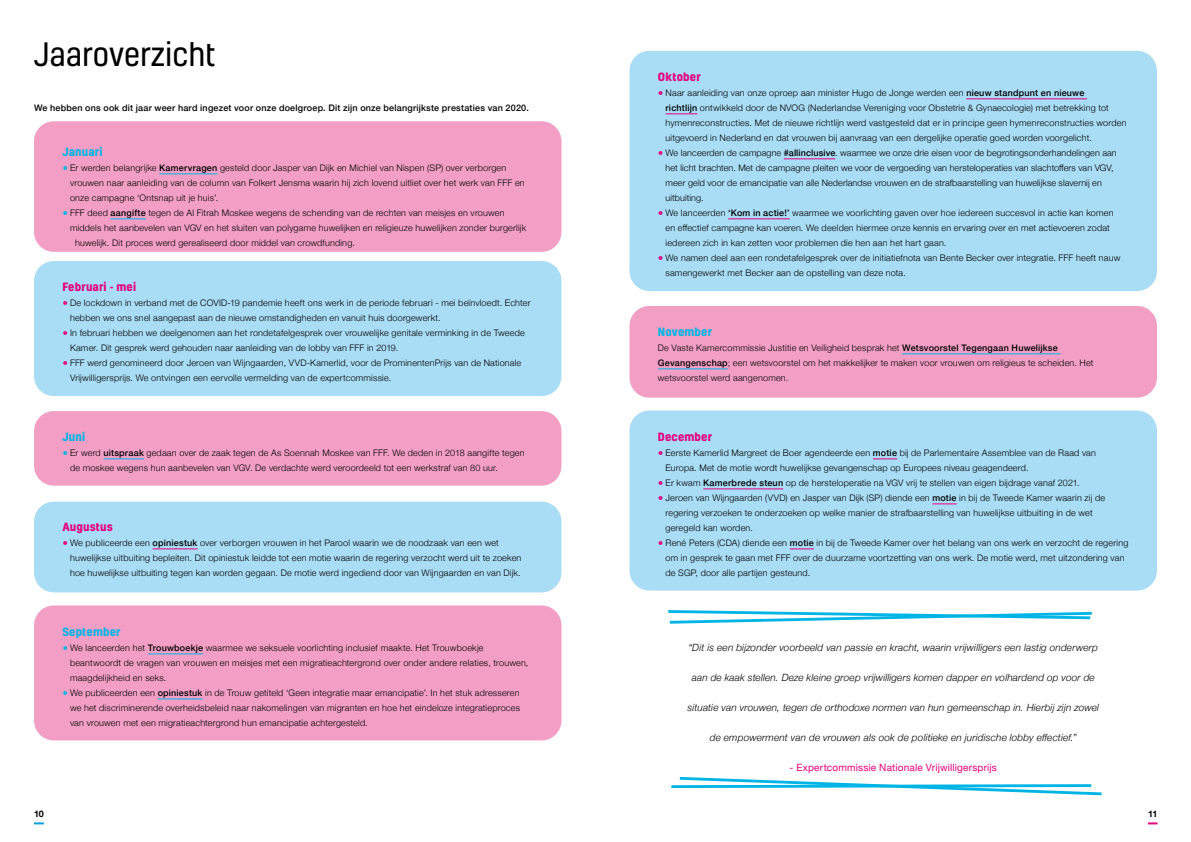
<style>
.page{position:relative;width:1191px;height:842px;background:#fff}
.page>*{position:absolute;margin:0;border:0;box-sizing:border-box;transform-origin:0 0}
.t1{font:31px "Kelson";color:#000}
.t2{font:700 11px "Kelson";letter-spacing:.015em;color:#e6007d}
.t3{font:700 11px "Kelson";letter-spacing:.015em;color:#00b5e5}
.t4{font:italic 300 10px "Helvetica Neue";letter-spacing:.015em;color:#000}
.t5{font:10px "Helvetica Neue";letter-spacing:.015em;color:#e6007d}
.t6{font:300 9px/15px "Helvetica Neue";letter-spacing:.02em;color:#000}
.t7{font:500 9px "Helvetica Neue";letter-spacing:.025em;color:#000}
.t8{font:700 9px "Helvetica Neue";color:#000}
.s1{color:#00b5e5}
.s2{font-weight:500}
.s3{color:#e6007d}
</style>
<div class="page">
<svg style="left:1148px;top:822px;width:9px;height:2px"></svg>
<svg style="left:34px;top:822px;width:10px;height:2px"></svg>
<div style="left:34px;top:121px;width:527px;height:131px;background:#f39fc5;border-radius:20px"></div>
<hr style="left:159px;top:174px;width:58px;height:1px;background:#00b5e5">
<hr style="left:111px;top:219px;width:35px;height:1px;background:#00b5e5">
<div style="left:34px;top:261px;width:527px;height:135px;background:#a9dcf5;border-radius:20px"></div>
<div style="left:34px;top:411px;width:527px;height:75px;background:#f39fc5;border-radius:20px"></div>
<hr style="left:103px;top:459px;width:41px;height:1px;background:#00b5e5">
<div style="left:34px;top:502px;width:527px;height:90px;background:#a9dcf5;border-radius:20px"></div>
<hr style="left:153px;top:549px;width:44px;height:1px;background:#e6007d">
<div style="left:34px;top:605px;width:527px;height:135px;background:#f39fc5;border-radius:20px"></div>
<hr style="left:148px;top:654px;width:55px;height:1px;background:#00b5e5">
<hr style="left:158px;top:699px;width:44px;height:1px;background:#00b5e5">
<div style="left:629px;top:51px;width:528px;height:240px;background:#a9dcf5;border-radius:20px"></div>
<hr style="left:966px;top:99px;width:121px;height:1px;background:#e6007d">
<hr style="left:665px;top:114px;width:32px;height:1px;background:#e6007d">
<hr style="left:784px;top:159px;width:51px;height:1px;background:#e6007d">
<hr style="left:728px;top:219px;width:61px;height:1px;background:#e6007d">
<div style="left:629px;top:306px;width:528px;height:92px;background:#f39fc5;border-radius:20px"></div>
<hr style="left:902px;top:354px;width:158px;height:1px;background:#00b5e5">
<hr style="left:658px;top:369px;width:69px;height:1px;background:#00b5e5">
<div style="left:629px;top:410px;width:528px;height:180px;background:#a9dcf5;border-radius:20px"></div>
<svg style="left:873px;top:459px;width:24px;height:1px"></svg>
<hr style="left:703px;top:489px;width:80px;height:1px;background:#e6007d">
<svg style="left:932px;top:504px;width:24px;height:1px"></svg>
<svg style="left:790px;top:549px;width:24px;height:1px"></svg>
<svg style="left:668px;top:610px;width:424px;height:14px"></svg>
<svg style="left:671px;top:776px;width:431px;height:20px"></svg>
<h1 class="t1" style="left:34px;top:34px;width:183px">Jaaroverzicht</h1>
<p class="t7" style="left:34px;top:101px;width:496px">We hebben ons ook dit jaar weer hard ingezet voor onze doelgroep. Dit zijn onze belangrijkste prestaties van 2020.</p>
<p class="t3" style="left:62px;top:144px;width:42px">Januari</p>
<p class="t6" style="left:70px;top:160px;width:456px;text-indent:-8px"><span class="s1">●</span> Er werden belangrijke <span class="s2">Kamervragen</span> gesteld door Jasper van Dijk en Michiel van Nispen (SP) over verborgen vrouwen naar aanleiding van de column van Folkert Jensma waarin hij zich lovend uitliet over het werk van FFF en onze campagne ‘Ontsnap uit je huis’.</p>
<p class="t6" style="left:62px;top:205px;width:444px"><span class="s1">●</span> FFF deed <span class="s2">aangifte</span> tegen de Al Fitrah Moskee wegens de schending van de rechten van meisjes en vrouwen</p>
<p class="t6" style="left:70px;top:220px;width:458px">middels het aanbevelen van VGV en het sluiten van polygame huwelijken en religieuze huwelijken zonder burgerlijk</p>
<p class="t6" style="left:75px;top:235px;width:281px">huwelijk. Dit proces werd gerealiseerd door middel van crowdfunding.</p>
<p class="t2" style="left:62px;top:279px;width:75px">Februari - mei</p>
<p class="t6" style="left:70px;top:295px;width:462px;text-indent:-8px"><span class="s3">●</span> De lockdown in verband met de COVID-19 pandemie heeft ons werk in de periode februari - mei beïnvloedt. Echter hebben we ons snel aangepast aan de nieuwe omstandigheden en vanuit huis doorgewerkt.</p>
<p class="t6" style="left:70px;top:325px;width:456px;text-indent:-8px"><span class="s3">●</span> In februari hebben we deelgenomen aan het rondetafelgesprek over vrouwelijke genitale verminking in de Tweede<br>Kamer. Dit gesprek werd gehouden naar aanleiding van de lobby van FFF in 2019.</p>
<p class="t6" style="left:70px;top:355px;width:453px;text-indent:-8px"><span class="s3">●</span> FFF werd genomineerd door Jeroen van Wijngaarden, VVD-Kamerlid, voor de ProminentenPrijs van de Nationale<br>Vrijwilligersprijs. We ontvingen een eervolle vermelding van de expertcommissie.</p>
<p class="t3" style="left:62px;top:429px;width:24px">Juni</p>
<p class="t6" style="left:70px;top:445px;width:456px;text-indent:-8px"><span class="s1">●</span> Er werd <span class="s2">uitspraak</span> gedaan over de zaak tegen de As Soennah Moskee van FFF. We deden in 2018 aangifte tegen de moskee wegens hun aanbevelen van VGV. De verdachte werd veroordeeld tot een werkstraf van 80 uur.</p>
<p class="t2" style="left:62px;top:519px;width:52px">Augustus</p>
<p class="t6" style="left:70px;top:535px;width:453px;text-indent:-8px"><span class="s3">●</span> We publiceerde een <span class="s2">opiniestuk</span> over verborgen vrouwen in het Parool waarin we de noodzaak van een wet huwelijkse uitbuiting bepleiten. Dit opiniestuk leidde tot een motie waarin de regering verzocht werd uit te zoeken hoe huwelijkse uitbuiting tegen kan worden gegaan. De motie werd ingediend door van Wijngaarden en van Dijk.</p>
<p class="t3" style="left:62px;top:624px;width:60px">September</p>
<p class="t6" style="left:70px;top:640px;width:460px;text-indent:-8px"><span class="s1">●</span> We lanceerden het <span class="s2">Trouwboekje</span> waarmee we seksuele voorlichting inclusief maakte. Het Trouwboekje beantwoordt de vragen van vrouwen en meisjes met een migratieachtergrond over onder andere relaties, trouwen, maagdelijkheid en seks.</p>
<p class="t6" style="left:70px;top:685px;width:451px;text-align:justify;text-indent:-8px"><span class="s1">●</span> We publiceerden een <span class="s2">opiniestuk</span> in de Trouw getiteld ‘Geen integratie maar emancipatie’. In het stuk adresseren we het discriminerende overheidsbeleid naar nakomelingen van migranten en hoe het eindeloze integratieproces van vrouwen met een migratieachtergrond hun emancipatie achtergesteld.</p>
<p class="t2" style="left:658px;top:69px;width:44px">Oktober</p>
<p class="t6" style="left:665px;top:85px;width:462px;text-indent:-8px"><span class="s3">●</span> Naar aanleiding van onze oproep aan minister Hugo de Jonge werden een <span class="s2">nieuw standpunt en nieuwe<br>richtlijn</span> ontwikkeld door de NVOG (Nederlandse Vereniging voor Obstetrie &amp; Gynaecologie) met betrekking tot hymenreconstructies. Met de nieuwe richtlijn werd vastgesteld dat er in principe geen hymenreconstructies worden uitgevoerd in Nederland en dat vrouwen bij aanvraag van een dergelijke operatie goed worden voorgelicht.</p>
<p class="t6" style="left:665px;top:145px;width:453px;text-indent:-8px"><span class="s3">●</span> We lanceerden de campagne <span class="s2">#allinclusive</span>. waarmee we onze drie eisen voor de begrotingsonderhandelingen aan het licht brachten. Met de campagne pleiten we voor de vergoeding van hersteloperaties van slachtoffers van VGV, meer geld voor de emancipatie van alle Nederlandse vrouwen en de strafbaarstelling van huwelijkse slavernij en uitbuiting.</p>
<p class="t6" style="left:665px;top:205px;width:449px;text-indent:-8px"><span class="s3">●</span> We lanceerden <span class="s2">‘Kom in actie!’</span> waarmee we voorlichting gaven over hoe iedereen succesvol in actie kan komen en effectief campagne kan voeren. We deelden hiermee onze kennis en ervaring over en met actievoeren zodat iedereen zich in kan zetten voor problemen die hen aan het hart gaan.</p>
<p class="t6" style="left:665px;top:250px;width:456px;text-indent:-8px"><span class="s3">●</span> We namen deel aan een rondetafelgesprek over de initiatiefnota van Bente Becker over integratie. FFF heeft nauw samengewerkt met Becker aan de opstelling van deze nota.</p>
<p class="t3" style="left:658px;top:324px;width:56px">November</p>
<p class="t6" style="left:658px;top:340px;width:437px">De Vaste Kamercommissie Justitie en Veiligheid besprak het <span class="s2">Wetsvoorstel Tegengaan Huwelijkse<br>Gevangenschap</span>; een wetsvoorstel om het makkelijker te maken voor vrouwen om religieus te scheiden. Het wetsvoorstel werd aangenomen.</p>
<p class="t2" style="left:658px;top:429px;width:56px">December</p>
<p class="t6" style="left:665px;top:445px;width:432px;text-indent:-8px"><span class="s3">●</span> Eerste Kamerlid Margreet de Boer agendeerde een <span class="s2">motie</span> bij de Parlementaire Assemblee van de Raad van<br>Europa. Met de motie wordt huwelijkse gevangenschap op Europees niveau geagendeerd.</p>
<p class="t6" style="left:658px;top:475px;width:423px"><span class="s3">●</span> Er kwam <span class="s2">Kamerbrede steun</span> op de hersteloperatie na VGV vrij te stellen van eigen bijdrage vanaf 2021.</p>
<p class="t6" style="left:665px;top:490px;width:441px;text-indent:-8px"><span class="s3">●</span> Jeroen van Wijngaarden (VVD) en Jasper van Dijk (SP) diende een <span class="s2">motie</span> in bij de Tweede Kamer waarin zij de regering verzoeken te onderzoeken op welke manier de strafbaarstelling van huwelijkse uitbuiting in de wet geregeld kan worden.</p>
<p class="t6" style="left:665px;top:535px;width:464px;text-indent:-8px"><span class="s3">●</span> René Peters (CDA) diende een <span class="s2">motie</span> in bij de Tweede Kamer over het belang van ons werk en verzocht de regering om in gesprek te gaan met FFF over de duurzame voortzetting van ons werk. De motie werd, met uitzondering van de SGP, door alle partijen gesteund.</p>
<p class="t4" style="left:688px;top:640px;width:411px">“Dit is een bijzonder voorbeeld van passie en kracht, waarin vrijwilligers een lastig onderwerp</p>
<p class="t4" style="left:691px;top:670px;width:405px">aan de kaak stellen. Deze kleine groep vrijwilligers komen dapper en volhardend op voor de</p>
<p class="t4" style="left:687px;top:700px;width:413px">situatie van vrouwen, tegen de orthodoxe normen van hun gemeenschap in. Hierbij zijn zowel</p>
<p class="t4" style="left:710px;top:730px;width:368px">de empowerment van de vrouwen als ook de politieke en juridische lobby effectief.”</p>
<p class="t5" style="left:789px;top:760px;width:209px">- Expertcommissie Nationale Vrijwilligersprijs</p>
<p class="t8" style="left:34px;top:806px;width:11px">10</p>
<p class="t8" style="left:1148px;top:806px;width:11px">11</p>
</div>
